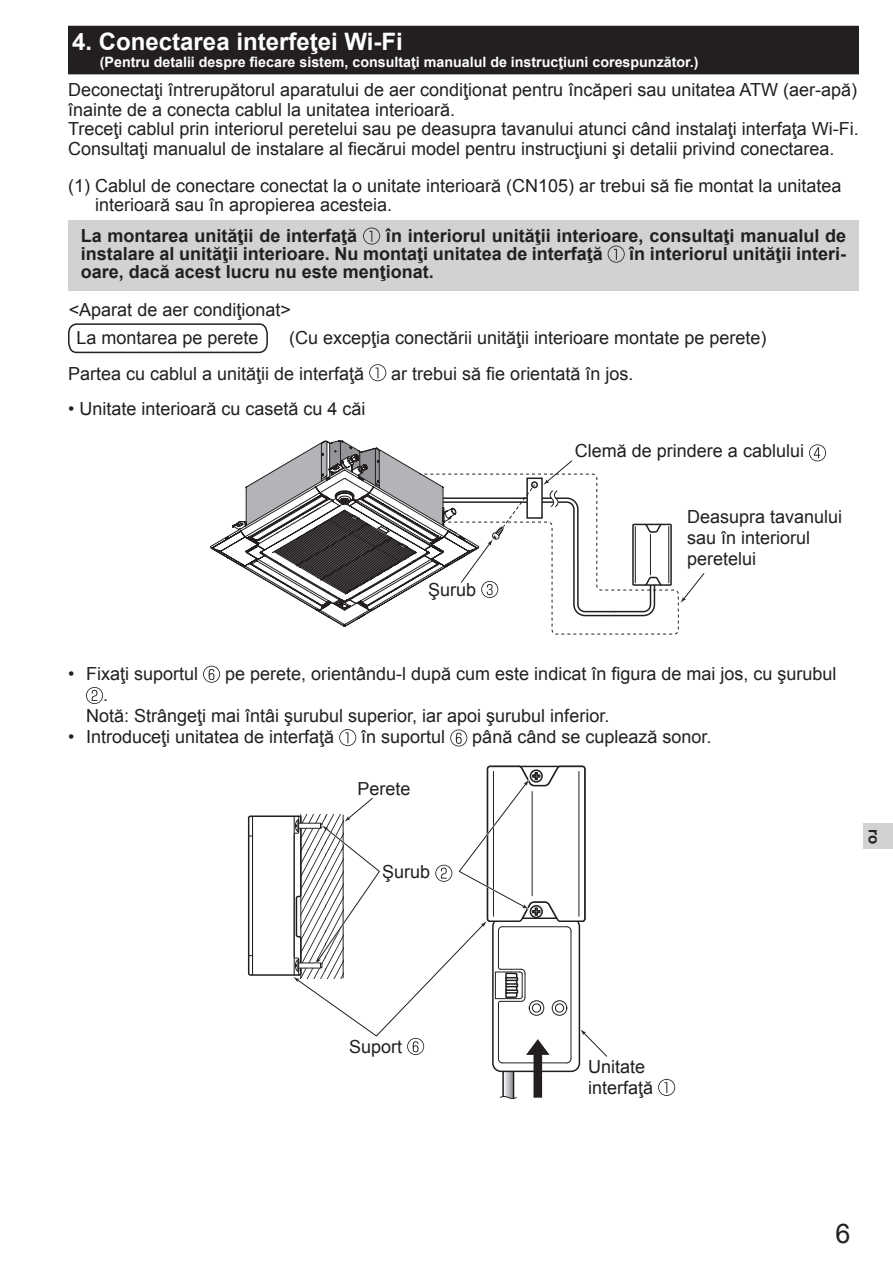
<style>
.page{position:relative;width:893px;height:1261px;background:#fff}
.page>*{position:absolute;margin:0;border:0;box-sizing:border-box;transform-origin:0 0}
.t1{font:27px "Arial";color:#231f20}
.t2{font:700 24px "Arial";color:#fff}
.t3{font:18px/21px "Arial";color:#231f20}
.t4{font:700 18px/18px "Arial";color:#231f20}
.t5{font:700 15px "Arial";color:#231f20}
.t6{font:700 14.4px "Arial";color:#fff}
</style>
<div class="page">
<div style="left:863px;top:822px;width:30px;height:26px;background:#d1d2d4"></div>
<div style="left:68px;top:220px;width:791px;height:70px;background:#d1d2d4"></div>
<svg style="left:363px;top:227px;width:17px;height:17px"></svg>
<svg style="left:608px;top:245px;width:17px;height:17px"></svg>
<svg style="left:68px;top:323px;width:200px;height:31px"></svg>
<svg style="left:369px;top:364px;width:17px;height:17px"></svg>
<svg style="left:203px;top:665px;width:17px;height:17px"></svg>
<svg style="left:86px;top:687px;width:17px;height:16px"></svg>
<svg style="left:339px;top:729px;width:17px;height:17px"></svg>
<svg style="left:450px;top:729px;width:17px;height:17px"></svg>
<div style="left:68px;top:26px;width:791px;height:32px;background:#231f20"></div>
<div style="left:68px;top:42px;width:791px;height:32px;background:#231f20"></div>
<svg style="left:658px;top:1078px;width:17px;height:17px"></svg>
<svg style="left:247px;top:765px;width:360px;height:335px"></svg>
<svg style="left:210px;top:440px;width:494px;height:194px"></svg>
<svg style="left:809px;top:444px;width:17px;height:17px"></svg>
<h2 class="t2" style="left:72px;top:26px;width:332px">4. Conectarea interfeţei Wi-Fi</h2>
<p class="t6" style="left:100px;top:52px;width:600px">(Pentru detalii despre fiecare sistem, consultaţi manualul de instrucţiuni corespunzător.)</p>
<p class="t3" style="left:68px;top:80px;width:792px;line-height:19.5px">Deconectaţi întrerupătorul aparatului de aer condiţionat pentru încăperi sau unitatea ATW (aer-apă) înainte de a conecta cablul la unitatea interioară.<br>Treceţi cablul prin interiorul peretelui sau pe deasupra tavanului atunci când instalaţi interfaţa Wi-Fi.<br>Consultaţi manualul de instalare al fiecărui model pentru instrucţiuni şi detalii privind conectarea.</p>
<p class="t3" style="left:95px;top:176px;width:748px;line-height:18.9px;text-indent:-27px">(1) Cablul de conectare conectat la o unitate interioară (CN105) ar trebui să fie montat la unitatea interioară sau în apropierea acesteia.</p>
<p class="t4" style="left:81px;top:227px;width:767px;text-indent:305px">în interiorul unităţii interioare, consultaţi manualul de instalare al unităţii interioare. Nu montaţi unitatea de interfaţă</p>
<p class="t4" style="left:81px;top:227px;width:278px">La montarea unităţii de interfaţă</p>
<p class="t4" style="left:629px;top:245px;width:218px">în interiorul unităţii interi-</p>
<p class="t4" style="left:81px;top:263px;width:355px">oare, dacă acest lucru nu este menţionat.</p>
<p class="t3" style="left:69px;top:300px;width:224px">&lt;Aparat de aer condiţionat&gt;</p>
<p class="t3" style="left:77px;top:328px;width:184px">La montarea pe perete</p>
<p class="t3" style="left:289px;top:328px;width:479px">(Cu excepţia conectării unităţii interioare montate pe perete)</p>
<p class="t3" style="left:68px;top:363px;width:298px">Partea cu cablul a unităţii de interfaţă</p>
<p class="t3" style="left:391px;top:363px;width:244px">ar trebui să fie orientată în jos.</p>
<p class="t3" style="left:68px;top:398px;width:299px">• Unitate interioară cu casetă cu 4 căi</p>
<p class="t3" style="left:575px;top:440px;width:231px">Clemă de prindere a cablului</p>
<p class="t3" style="left:428px;top:579px;width:50px">Şurub</p>
<p class="t3" style="left:687px;top:506px;width:157px">Deasupra tavanului sau în interiorul peretelui</p>
<p class="t3" style="left:68px;top:663px;width:132px">• Fixaţi suportul</p>
<p class="t3" style="left:225px;top:663px;width:613px">pe perete, orientându-l după cum este indicat în figura de mai jos, cu şurubul</p>
<p class="t3" style="left:86px;top:684px;width:525px;text-indent:17px">.<br>Notă: Strângeţi mai întâi şurubul superior, iar apoi şurubul inferior.</p>
<p class="t3" style="left:68px;top:726px;width:268px">• Introduceţi unitatea de interfaţă</p>
<p class="t3" style="left:361px;top:726px;width:86px">în suportul</p>
<p class="t3" style="left:472px;top:726px;width:241px">până când se cuplează sonor.</p>
<p class="t3" style="left:358px;top:778px;width:55px">Perete</p>
<p class="t3" style="left:382px;top:860px;width:50px">Şurub</p>
<p class="t5" style="left:884px;top:828px;width:16px;rotate:90deg">ro</p>
<p class="t3" style="left:349px;top:1035px;width:55px">Suport</p>
<p class="t3" style="left:588px;top:1055px;width:67px">Unitate interfaţă</p>
<h1 class="t1" style="left:835px;top:1214px;width:17px">6</h1>
</div>
